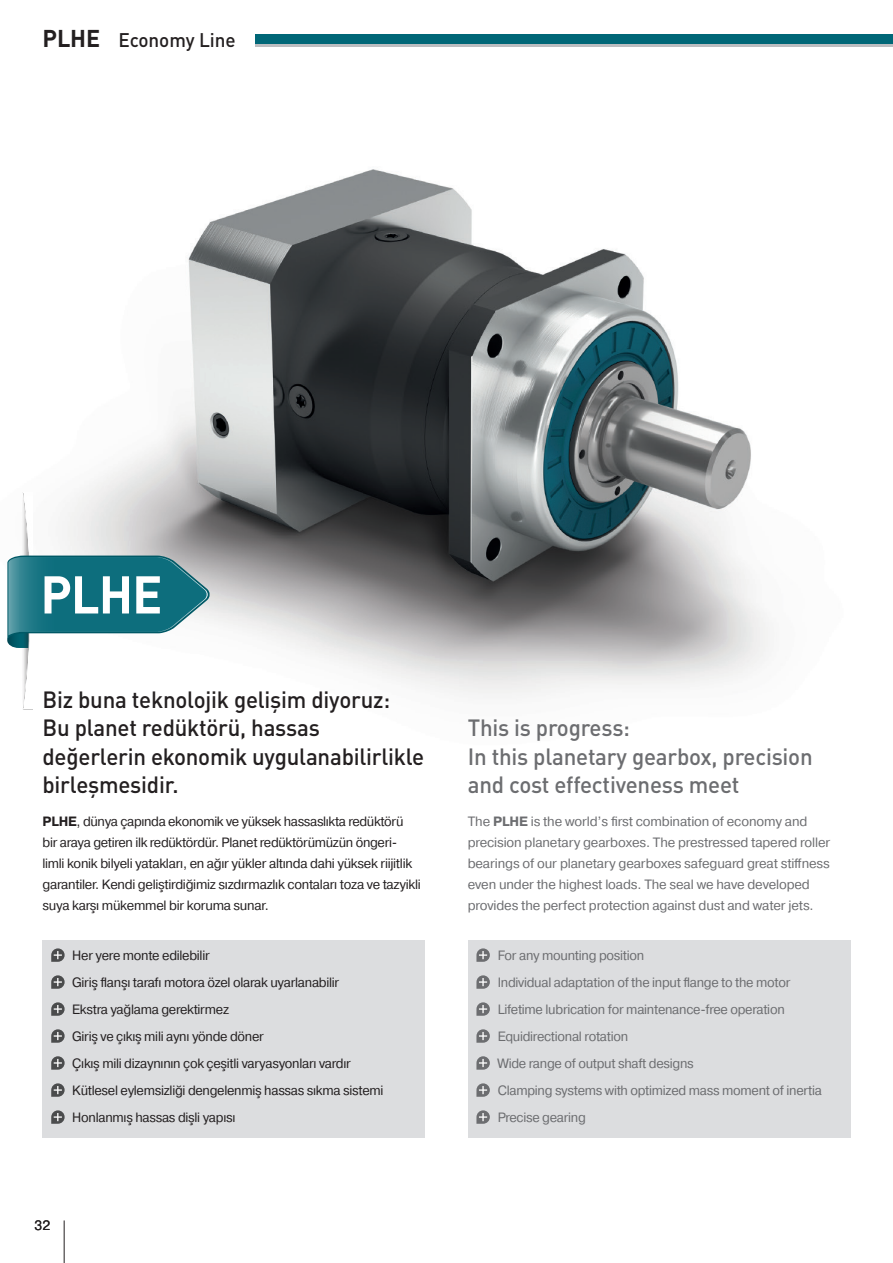
<style>
.page{position:relative;width:893px;height:1263px;background:#fff}
.page>*{position:absolute;margin:0;border:0;box-sizing:border-box;transform-origin:0 0}
.t1{font:700 52.2px "DIN Pro";color:#fff;scale:.96 1}
.t2{font:500 23.25px/28.5px "DIN Pro";letter-spacing:-.01em;color:#231f20;scale:.96 1}
.t3{font:500 23.25px/28.5px "DIN Pro";letter-spacing:-.01em;color:#6c6d70;scale:.96 1}
.t4{font:500 19.5px "DIN Pro";letter-spacing:-.005em;color:#231f20}
.t5{font:13.5px/21px "Pragmatica";letter-spacing:-.02em;color:#231f20}
.t6{font:13.5px/21px "Pragmatica";letter-spacing:-.02em;color:#6c6d70}
.t7{font:13.5px/27px "Pragmatica";letter-spacing:-.02em;color:#231f20;scale:.96 1}
.t8{font:13.5px/27px "Pragmatica";letter-spacing:-.02em;color:#6c6d70;scale:.96 1}
.s1{font-weight:700;font-size:24px}
.s2{font-weight:700}
</style>
<div class="page">
<img style="left:32px;top:34px;width:738px;height:676px">
<img style="left:19px;top:492px;width:13px;height:218px">
<svg style="left:7px;top:556px;width:204px;height:92px"></svg>
<div style="left:43px;top:941px;width:382px;height:197px;background:#dcdddf"></div>
<div style="left:468px;top:941px;width:383px;height:197px;background:#dcdddf"></div>
<svg style="left:476px;top:948px;width:14px;height:14px"></svg>
<svg style="left:51px;top:948px;width:14px;height:14px"></svg>
<svg style="left:476px;top:975px;width:14px;height:14px"></svg>
<svg style="left:51px;top:975px;width:14px;height:14px"></svg>
<svg style="left:476px;top:1056px;width:14px;height:14px"></svg>
<svg style="left:51px;top:1056px;width:14px;height:14px"></svg>
<svg style="left:476px;top:1002px;width:14px;height:14px"></svg>
<svg style="left:51px;top:1002px;width:14px;height:14px"></svg>
<svg style="left:476px;top:1083px;width:14px;height:14px"></svg>
<svg style="left:51px;top:1083px;width:14px;height:14px"></svg>
<svg style="left:476px;top:1029px;width:14px;height:14px"></svg>
<svg style="left:51px;top:1029px;width:14px;height:14px"></svg>
<svg style="left:476px;top:1110px;width:14px;height:14px"></svg>
<svg style="left:51px;top:1110px;width:14px;height:14px"></svg>
<hr style="left:64px;top:1220px;width:1px;height:43px;background:#231f20">
<div style="left:256px;top:34px;width:637px;height:11px;background:#006777"></div>
<hr style="left:256px;top:45px;width:637px;height:2px;background:#bcbdc0">
<h3 class="t4" style="left:43px;top:25px;width:195px"><span class="s1">PLHE</span> Economy Line</h3>
<h1 class="t1" style="left:40px;top:554px;width:129px">PLHE</h1>
<h2 class="t2" style="left:43px;top:684px;width:399px">Biz buna teknolojik gelişim diyoruz:<br>Bu planet redüktörü, hassas değerlerin ekonomik uygulanabilirlikle birleşmesidir.</h2>
<p class="t5" style="left:43px;top:811px;width:380px"><span class="s2">PLHE</span>, dünya çapında ekonomik ve yüksek hassaslıkta redüktörü bir araya getiren ilk redüktördür. Planet redüktörümüzün öngeri&shy;limli konik bilyeli yatakları, en ağır yükler altında dahi yüksek riijitlik garantiler. Kendi geliştirdiğimiz sızdırmazlık contaları toza ve tazyikli suya karşı mükemmel bir koruma sunar.</p>
<p class="t7" style="left:72px;top:942px;width:326px">Her yere monte edilebilir<br>Giriş flanşı tarafı motora özel olarak uyarlanabilir<br>Ekstra yağlama gerektirmez<br>Giriş ve çıkış mili aynı yönde döner<br>Çıkış mili dizaynının çok çeşitli varyasyonları vardır Kütlesel eylemsizliği dengelenmiş hassas sıkma sistemi Honlanmış hassas dişli yapısı</p>
<p class="t8" style="left:498px;top:942px;width:339px">For any mounting position<br>Individual adaptation of the input flange to the motor Lifetime lubrication for maintenance-free operation Equidirectional rotation<br>Wide range of output shaft designs<br>Clamping systems with optimized mass moment of inertia Precise gearing</p>
<h2 class="t3" style="left:468px;top:712px;width:361px">This is progress:<br>In this planetary gearbox, precision and cost effectiveness meet</h2>
<p class="t6" style="left:468px;top:811px;width:364px">The <span class="s2">PLHE</span> is the world’s first combination of economy and precision planetary gearboxes. The prestressed tapered roller bearings of our planetary gearboxes safeguard great stiffness even under the highest loads. The seal we have developed provides the perfect protection against dust and water jets.</p>
<p class="t5" style="left:35px;top:1215px;width:17px">32</p>
</div>
